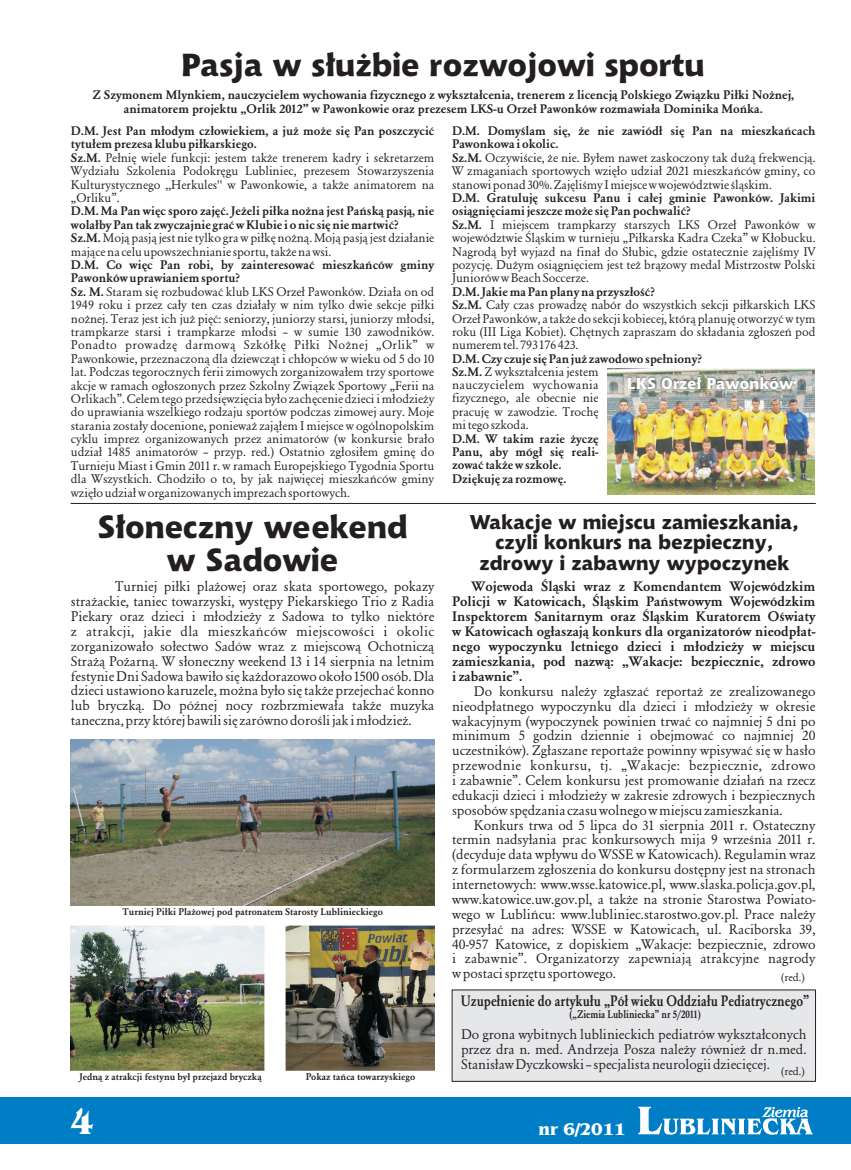
<style>
.page{position:relative;width:851px;height:1170px;background:#fff}
.page>*{position:absolute;margin:0;border:0;box-sizing:border-box;transform-origin:0 0}
.t1{font:700 35px "Benguiat IT Cby BT";color:#fff}
.t2{font:30px/32.6px "EFN Gustowny";color:#231f20;text-align:center}
.t3{font:18.75px/20.4px "EFN Gustowny";color:#231f20;text-align:center}
.t4{font:700 17.5px "Benguiat IT Cby BT";color:#fff}
.t5{font:15px "EFN Gustowny";color:#fff}
.t6{font:italic 14.25px "Benguiat IT Cby BT";color:#fff}
.t7{font:700 13.75px "EFN Garamo";color:#231f20;scale:.83 1}
.t8{font:12.5px/14.9px "EFN Garamo";color:#231f20;text-align:justify}
.t9{font:700 12.5px/14.9px "EFN Garamo";color:#231f20;text-align:justify}
.t10{font:11.25px/13.4px "EFN Garamo";color:#231f20}
.t11{font:700 11.25px/13.4px "EFN Garamo";color:#231f20}
.t12{font:700 10px "EFN Garamo";color:#231f20;scale:.83 1}
.t13{font:10px "EFN Garamo";color:#231f20}
.t14{font:700 8.75px "EFN Garamo";color:#231f20}
.s1{font-weight:700}
.s2{font-weight:400}
</style>
<div class="page">
<div style="left:451px;top:989px;width:365px;height:92px;background:#e6e7e9"></div>
<div style="left:0;top:1097px;width:850px;height:46px;background:#007ec5"></div>
<svg style="left:638px;top:1106px;width:174px;height:28px"></svg>
<img style="left:607px;top:368px;width:207px;height:126px">
<img style="left:626px;top:376px;width:168px;height:14px">
<hr style="left:71px;top:503px;width:744px;height:1px;background:#231f20">
<img style="left:71px;top:739px;width:363px;height:166px">
<img style="left:71px;top:925px;width:194px;height:145px">
<img style="left:285px;top:925px;width:149px;height:145px">
<h2 class="t2" style="left:181px;top:50px;width:525px">Pasja w służbie rozwojowi sportu</h2>
<p class="t11" style="left:92px;top:89px;width:703px;line-height:14.1px;text-align:center">Z Szymonem Mlynkiem, nauczycielem wychowania fizycznego z wykształcenia, trenerem z licencją Polskiego Związku Piłki Nożnej, animatorem projektu „Orlik 2012” w Pawonkowie oraz prezesem LKS-u Orzeł Pawonków rozmawiała Dominika Mońka.</p>
<p class="t10" style="left:71px;top:125px;width:365px"><span class="s1">D.M. Jest Pan młodym człowiekiem, a już może się Pan poszczycić tytułem prezesa klubu piłkarskiego.<br>Sz.M.</span> Pełnię wiele funkcji: jestem także trenerem kadry i sekretarzem Wydziału Szkolenia Podokręgu Lubliniec, prezesem Stowarzyszenia Kulturystycznego ,,Herkules'' w Pawonkowie, a także animatorem na „Orliku”.</p>
<p class="t11" style="left:71px;top:205px;width:365px">D.M. Ma Pan więc sporo zajęć. Jeżeli piłka nożna jest Pańską pasją, nie wolałby Pan tak zwyczajnie grać w Klubie i o nic się nie martwić?<br>Sz.M. <span class="s2">Moją pasją jest nie tylko gra w piłkę nożną. Moją pasją jest działanie mające na celu upowszechnianie sportu, także na wsi.</span></p>
<p class="t10" style="left:71px;top:259px;width:365px"><span class="s1">D.M. Co więc Pan robi, by zainteresować mieszkańców gminy Pawonków uprawianiem sportu?<br>Sz. M.</span> Staram się rozbudować klub LKS Orzeł Pawonków. Działa on od 1949 roku i przez cały ten czas działały w nim tylko dwie sekcje piłki nożnej. Teraz jest ich już pięć: seniorzy, juniorzy starsi, juniorzy młodsi, trampkarze starsi i trampkarze młodsi – w sumie 130 zawodników.<br>Ponadto prowadzę darmową Szkółkę Piłki Nożnej „Orlik” w Pawonkowie, przeznaczoną dla dziewcząt i chłopców w wieku od 5 do 10 lat. Podczas tegorocznych ferii zimowych zorganizowałem trzy sportowe akcje w ramach ogłoszonych przez Szkolny Związek Sportowy „Ferii na Orlikach”. Celem tego przedsięwzięcia było zachęcenie dzieci i młodzieży do uprawiania wszelkiego rodzaju sportów podczas zimowej aury. Moje starania zostały docenione, ponieważ zająłem I miejsce w ogólnopolskim cyklu imprez organizowanych przez animatorów (w konkursie brało udział 1485 animatorów – przyp. red.) Ostatnio zgłosiłem gminę do Turnieju Miast i Gmin 2011 r. w ramach Europejskiego Tygodnia Sportu dla Wszystkich. Chodziło o to, by jak najwięcej mieszkańców gminy wzięło udział w organizowanych imprezach sportowych.</p>
<p class="t10" style="left:452px;top:125px;width:365px"><span class="s1">D.M. Domyślam się, że nie zawiódł się Pan na mieszkańcach Pawonkowa i okolic.<br>Sz.M.</span> Oczywiście, że nie. Byłem nawet zaskoczony tak dużą frekwencją.<br>W zmaganiach sportowych wzięło udział 2021 mieszkańców gminy, co stanowi ponad 30%. Zajęliśmy I miejsce w województwie śląskim.</p>
<p class="t10" style="left:452px;top:192px;width:365px"><span class="s1">D.M. Gratuluję sukcesu Panu i całej gminie Pawonków. Jakimi osiągnięciami jeszcze może się Pan pochwalić?<br>Sz.M.</span> I miejscem trampkarzy starszych LKS Orzeł Pawonków w województwie Śląskim w turnieju „Piłkarska Kadra Czeka” w Kłobucku.<br>Nagrodą był wyjazd na finał do Słubic, gdzie ostatecznie zajęliśmy IV pozycję. Dużym osiągnięciem jest też brązowy medal Mistrzostw Polski Juniorów w Beach Soccerze.</p>
<p class="t10" style="left:452px;top:286px;width:365px"><span class="s1">D.M. Jakie ma Pan plany na przyszłość?<br>Sz.M.</span> Cały czas prowadzę nabór do wszystkich sekcji piłkarskich LKS Orzeł Pawonków, a także do sekcji kobiecej, którą planuję otworzyć w tym roku (III Liga Kobiet). Chętnych zapraszam do składania zgłoszeń pod numerem tel. 793 176 423.</p>
<p class="t10" style="left:452px;top:353px;width:251px"><span class="s1">D.M. Czy czuje się Pan już zawodowo spełniony?<br>Sz.M.</span> Z wykształcenia jestem<br>nauczycielem wychowania<br>fizycznego, ale obecnie nie<br>pracuję w zawodzie. Trochę<br>mi tego szkoda.</p>
<p class="t11" style="left:452px;top:432px;width:148px">D.M. W takim razie życzę<br>Panu, aby mógł się reali&shy;zować także w szkole.<br>Dziękuję za rozmowę.</p>
<h3 class="t5" style="left:626px;top:375px;width:168px">LKS Orzeł Pawonków</h3>
<h2 class="t2" style="left:97px;top:511px;width:312px">Słoneczny weekend w Sadowie</h2>
<p class="t8" style="left:71px;top:580px;width:365px;text-indent:44px">Turniej piłki plażowej oraz skata sportowego, pokazy strażackie, taniec towarzyski, występy Piekarskiego Trio z Radia Piekary oraz dzieci i młodzieży z Sadowa to tylko niektóre z atrakcji, jakie dla mieszkańców miejscowości i okolic zorganizowało sołectwo Sadów wraz z miejscową Ochotniczą Strażą Pożarną. W słoneczny weekend 13 i 14 sierpnia na letnim festynie Dni Sadowa bawiło się każdorazowo około 1500 osób. Dla dzieci ustawiono karuzele, można było się także przejechać konno lub bryczką. Do późnej nocy rozbrzmiewała także muzyka taneczna, przy której bawili się zarówno dorośli jak i młodzież.</p>
<p class="t14" style="left:122px;top:908px;width:262px">Turniej Piłki Plażowej pod patronatem Starosty Lublinieckiego</p>
<p class="t14" style="left:79px;top:1072px;width:183px">Jedną z atrakcji festynu był przejazd bryczką</p>
<p class="t14" style="left:305px;top:1072px;width:111px">Pokaz tańca towarzyskiego</p>
<h1 class="t1" style="left:71px;top:1107px;width:24px">4</h1>
<h3 class="t3" style="left:470px;top:512px;width:331px">Wakacje w miejscu zamieszkania, czyli konkurs na bezpieczny, zdrowy i zabawny wypoczynek</h3>
<p class="t9" style="left:452px;top:580px;width:365px;text-indent:20px">Wojewoda Śląski wraz z Komendantem Wojewódzkim Policji w Katowicach, Śląskim Państwowym Wojewódzkim Inspektorem Sanitarnym oraz Śląskim Kuratorem Oświaty w Katowicach ogłaszają konkurs dla organizatorów nieodpłat&shy;nego wypoczynku letniego dzieci i młodzieży w miejscu zamieszkania, pod nazwą: „Wakacje: bezpiecznie, zdrowo i zabawnie”.</p>
<p class="t8" style="left:452px;top:684px;width:365px;text-indent:22px">Do konkursu należy zgłaszać reportaż ze zrealizowanego nieodpłatnego wypoczynku dla dzieci i młodzieży w okresie wakacyjnym (wypoczynek powinien trwać co najmniej 5 dni po minimum 5 godzin dziennie i obejmować co najmniej 20 uczestników). Zgłaszane reportaże powinny wpisywać się w hasło przewodnie konkursu, tj. „Wakacje: bezpiecznie, zdrowo i zabawnie”. Celem konkursu jest promowanie działań na rzecz edukacji dzieci i młodzieży w zakresie zdrowych i bezpiecznych sposobów spędzania czasu wolnego w miejscu zamieszkania.</p>
<p class="t8" style="left:452px;top:818px;width:365px;text-indent:22px">Konkurs trwa od 5 lipca do 31 sierpnia 2011 r. Ostateczny termin nadsyłania prac konkursowych mija 9 września 2011 r. (decyduje data wpływu do WSSE w Katowicach). Regulamin wraz z formularzem zgłoszenia do konkursu dostępny jest na stronach internetowych: www.wsse.katowice.pl, www.slaska.policja.gov.pl, www.katowice.uw.gov.pl, a także na stronie Starostwa Powiato&shy;wego w Lublińcu: www.lubliniec.starostwo.gov.pl. Prace należy przesyłać na adres: WSSE w Katowicach, ul. Raciborska 39, 40-957 Katowice, z dopiskiem „Wakacje: bezpiecznie, zdrowo i zabawnie”. Organizatorzy zapewniają atrakcyjne nagrody w postaci sprzętu sportowego.</p>
<p class="t13" style="left:781px;top:972px;width:25px">(red.)</p>
<p class="t7" style="left:461px;top:994px;width:421px">Uzupełnienie do artykułu „Pół wieku Oddziału Pediatrycznego”</p>
<p class="t12" style="left:569px;top:1009px;width:159px">(„Ziemia Lubliniecka” nr 5/2011)</p>
<p class="t8" style="left:461px;top:1028px;width:347px">Do grona wybitnych lublinieckich pediatrów wykształconych przez dra n. med. Andrzeja Posza należy również dr n.med.<br>Stanisław Dyczkowski – specjalista neurologii dziecięcej.</p>
<p class="t13" style="left:781px;top:1066px;width:25px">(red.)</p>
<h3 class="t4" style="left:538px;top:1121px;width:89px">nr 6/2011</h3>
<p class="t6" style="left:763px;top:1105px;width:47px">Ziemia</p>
</div>
